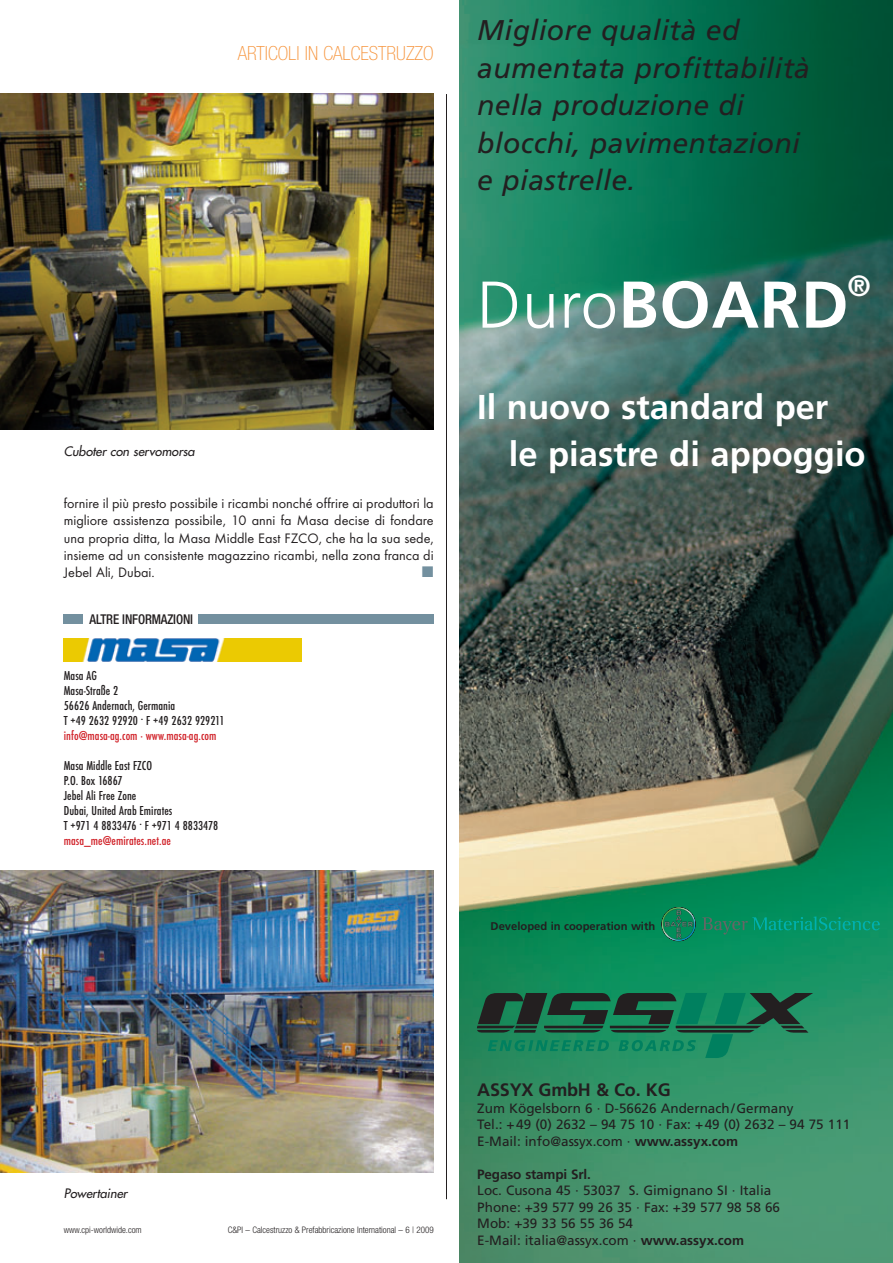
<style>
.page{position:relative;width:893px;height:1263px;background:#fff}
.page>*{position:absolute;margin:0;border:0;box-sizing:border-box;transform-origin:0 0}
.t1{font:66px "Frutiger Bold+XFIGHW";letter-spacing:.01em;color:#fff}
.t2{font:34.5px/46.5px "Frutiger Bold+XFIGHW";color:#fff}
.t3{font:29.25px "Frutiger Bold+XFIGHW";color:#fff}
.t4{font:28.5px/37.5px "Frutiger Italic+GLHWAJ";letter-spacing:.01em;color:#231f20}
.t5{font:100 condensed 19.5px "Helvetica Neue";color:#f69238}
.t6{font:18px "Frutiger Bold+XFIGHW";letter-spacing:-.01em;color:#231f20}
.t7{font:14.25px/17.2px "Futura T";color:#231f20;text-align:justify}
.t8{font:14.25px "European Pi Three";color:#73909f}
.t9{font:13.5px/16.5px "Frutiger Roman+WVRTEG";color:#231f20}
.t10{font:500 condensed 13.5px/15px "Futura T";letter-spacing:.005em;color:#231f20}
.t11{font:500 condensed 13.5px "Futura T";letter-spacing:.005em;color:#d1232a}
.t12{font:500 condensed 13.5px "Helvetica Neue";letter-spacing:-.01em;color:#231f20;scale:.95 1}
.t13{font:13.5px "Frutiger Bold+XFIGHW";letter-spacing:-.01em;color:#231f20}
.t14{font:italic 12.75px "Futura";color:#231f20}
.t15{font:11.25px "Frutiger Bold+XFIGHW";color:#231f20}
.t16{font:300 condensed 9px "Helvetica Neue";color:#231f20}
.s1{font-family:"Frutiger Light+LBXKMC"}
.s2{font-family:"Frutiger Bold+XFIGHW"}
</style>
<div class="page">
<div style="left:64px;top:614px;width:19px;height:10px;background:#73909f"></div>
<div style="left:199px;top:614px;width:235px;height:10px;background:#73909f"></div>
<img style="left:0;top:94px;width:433px;height:335px">
<img style="left:0;top:870px;width:434px;height:302px">
<img style="left:64px;top:638px;width:238px;height:23px">
<hr style="left:446px;top:94px;width:1px;height:1105px;background:#231f20">
<img style="left:459px;top:0;width:434px;height:1263px">
<svg style="left:661px;top:907px;width:35px;height:34px"></svg>
<svg style="left:702px;top:916px;width:178px;height:18px;background:#09936a"></svg>
<svg style="left:477px;top:993px;width:336px;height:65px;background:#1d6f4f"></svg>
<h3 class="t5" style="left:238px;top:46px;width:197px">ARTICOLI IN CALCESTRUZZO</h3>
<p class="t14" style="left:64px;top:445px;width:135px">Cuboter con servomorsa</p>
<p class="t7" style="left:64px;top:496px;width:371px">fornire il più presto possibile i ricambi nonché offrire ai produttori la migliore assistenza possibile, 10 anni fa Masa decise di fondare una propria ditta, la Masa Middle East FZCO, che ha la sua sede, insieme ad un consistente magazzino ricambi, nella zona franca di Jebel Ali, Dubai.</p>
<p class="t8" style="left:422px;top:564px;width:13px">-</p>
<p class="t12" style="left:90px;top:614px;width:111px">ALTRE INFORMAZIONI</p>
<p class="t10" style="left:64px;top:668px;width:162px">Masa AG<br>Masa-Straße 2<br>56626 Andernach, Germania<br>T +49 2632 92920 . F +49 2632 929211</p>
<p class="t11" style="left:64px;top:730px;width:154px">info@masa-ag.com · www.masa-ag.com</p>
<p class="t10" style="left:64px;top:758px;width:156px">Masa Middle East FZCO<br>P.O. Box 16867<br>Jebel Ali Free Zone<br>Dubai, United Arab Emirates<br>T +971 4 8833476 . F +971 4 8833478</p>
<p class="t11" style="left:64px;top:835px;width:109px">masa_me@emirates.net.ae</p>
<h3 class="t4" style="left:477px;top:13px;width:334px">Migliore qualità ed aumentata profittabilità nella produzione di blocchi, pavimentazioni e piastrelle.</h3>
<h1 class="t1" style="left:477px;top:276px;width:373px"><span class="s1">Duro</span>BOARD</h1>
<h3 class="t3" style="left:847px;top:273px;width:25px">®</h3>
<h2 class="t2" style="left:509px;top:386px;width:358px;text-indent:-32px">Il nuovo standard per le piastre di appoggio</h2>
<p class="t15" style="left:491px;top:921px;width:166px">Developed in cooperation with</p>
<p class="t14" style="left:64px;top:1187px;width:67px">Powertainer</p>
<p class="t16" style="left:64px;top:1226px;width:80px">www.cpi-worldwide.com</p>
<p class="t16" style="left:228px;top:1226px;width:208px">C&amp;PI – Calcestruzzo &amp; Prefabbricazione International – 6 | 2009</p>
<h3 class="t6" style="left:477px;top:1082px;width:195px">ASSYX GmbH &amp; Co. KG</h3>
<p class="t9" style="left:477px;top:1100px;width:375px">Zum Kögelsborn 6 · D-56626 Andernach/Germany<br>Tel.: +49 (0) 2632 – 94 75 10 · Fax: +49 (0) 2632 – 94 75 111<br>E-Mail: info@assyx.com · <span class="s2">www.assyx.com</span></p>
<p class="t13" style="left:477px;top:1168px;width:115px">Pegaso stampi Srl.</p>
<p class="t9" style="left:477px;top:1183px;width:304px">Loc. Cusona 45 · 53037 S. Gimignano SI · Italia Phone: +39 577 99 26 35 · Fax: +39 577 98 58 66<br>Mob: +39 33 56 55 36 54<br>E-Mail: italia@assyx.com · <span class="s2">www.assyx.com</span></p>
</div>
